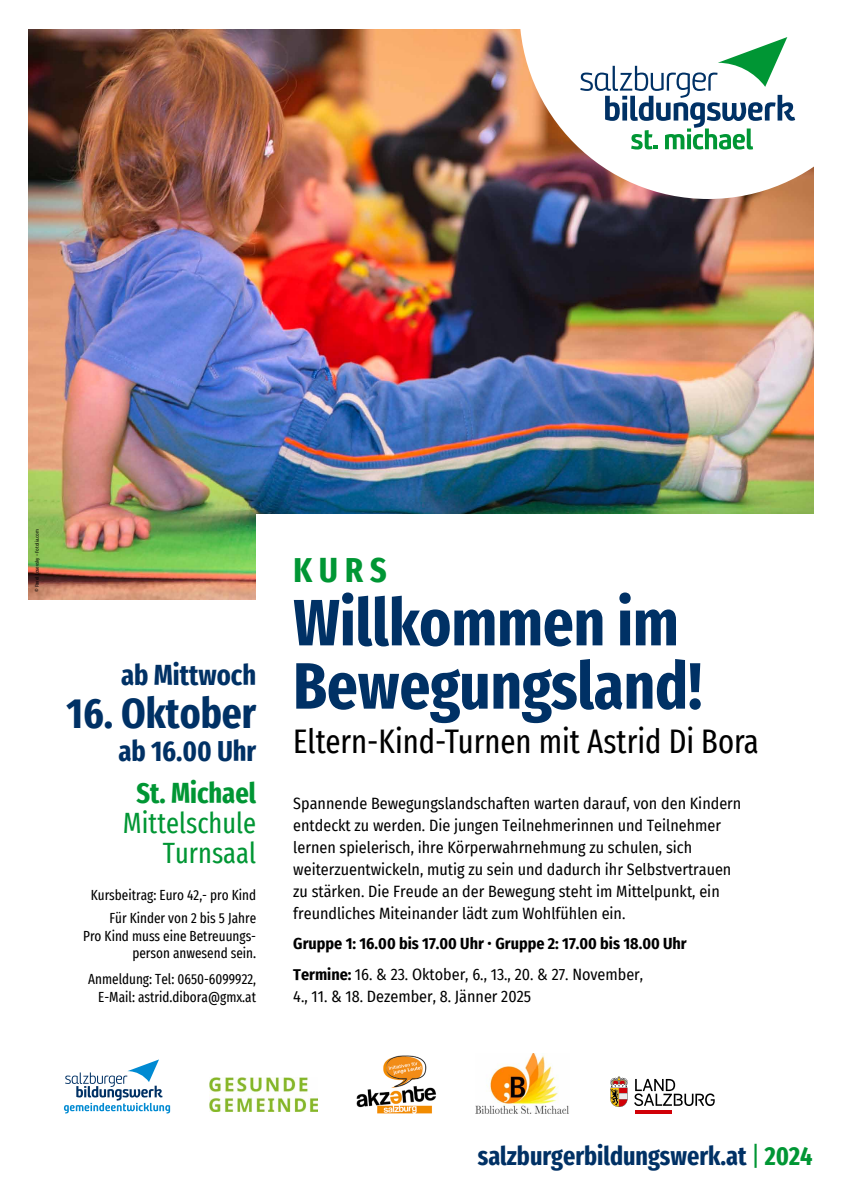
<style>
.page{position:relative;width:842px;height:1191px;background:#fff}
.page>*{position:absolute;margin:0;border:0;box-sizing:border-box;transform-origin:0 0}
.t1{font:700 extra-condensed 65.5px/63.3px "Fira Sans";color:#003165}
.t2{font:700 extra-condensed 42.5px "Fira Sans";color:#003165}
.t3{font:700 extra-condensed 34.7px "Fira Sans";color:#009634}
.t4{font:extra-condensed 33.3px "Fira Sans";color:#000}
.t5{font:700 extra-condensed 28.7px "Fira Sans";color:#003165}
.t6{font:extra-condensed 28.7px/30px "Fira Sans";color:#009634;text-align:right}
.t7{font:700 extra-condensed 28.7px "Fira Sans";color:#009634}
.t8{font:700 extra-condensed 26.1px "Fira Sans";color:#003165}
.t9{font:16px/22px "Fira Sans Condensed";color:#000}
.t10{font:700 16px/30.5px "Fira Sans Condensed";color:#000}
.t11{font:extra-condensed 14.3px/17.5px "Fira Sans";color:#000;text-align:right}
.t12{font:5px "Fira Sans Condensed";color:#000}
.s1{font-weight:400}
.s2{font-weight:400;color:#009634}
.s3{color:#009634}
</style>
<div class="page">
<img style="left:28px;top:29px;width:785px;height:570px">
<svg style="left:519px;top:29px;width:295px;height:170px"></svg>
<div style="left:256px;top:514px;width:586px;height:110px;background:#fff"></div>
<svg style="left:580px;top:37px;width:215px;height:112px"></svg>
<svg style="left:64px;top:1059px;width:106px;height:54px"></svg>
<img style="left:209px;top:1077px;width:108px;height:34px">
<img style="left:356px;top:1055px;width:80px;height:58px">
<img style="left:475px;top:1053px;width:94px;height:60px">
<svg style="left:610px;top:1076px;width:18px;height:31px"></svg>
<hr style="left:635px;top:1110px;width:37px;height:3px;background:#d10007">
<svg style="left:634px;top:1079px;width:81px;height:27px"></svg>
<p class="t12" style="left:33px;top:592px;width:65px;rotate:-90deg">© Pavel Losevsky – Fotolia.com</p>
<h3 class="t5" style="left:121px;top:651px;width:137px">ab Mittwoch</h3>
<h2 class="t2" style="left:66px;top:678px;width:191px">16. Oktober</h2>
<h3 class="t5" style="left:118px;top:727px;width:139px">ab 16.00 Uhr</h3>
<h3 class="t7" style="left:136px;top:769px;width:121px">St. Michael</h3>
<h3 class="t6" style="left:123px;top:807px;width:135px">Mittelschule<br>Turnsaal</h3>
<p class="t11" style="left:91px;top:883px;width:167px;line-height:23.2px">Kursbeitrag: Euro 42,- pro Kind<br>Für Kinder von 2 bis 5 Jahre</p>
<p class="t11" style="left:83px;top:926px;width:174px">Pro Kind muss eine Betreuungs&shy;person anwesend sein.</p>
<p class="t11" style="left:88px;top:970px;width:169px">Anmeldung: Tel: 0650-6099922,<br>E-Mail: astrid.dibora@gmx.at</p>
<h3 class="t3" style="left:293px;top:541px;width:92px">Kurs</h3>
<h1 class="t1" style="left:293px;top:586px;width:411px">Willkommen im<br>Bewegungsland!</h1>
<h3 class="t4" style="left:293px;top:716px;width:467px">Eltern-Kind-Turnen mit Astrid Di Bora</h3>
<p class="t9" style="left:293px;top:791px;width:449px">Spannende Bewegungslandschaften warten darauf, von den Kindern entdeckt zu werden. Die jungen Teilnehmerinnen und Teilnehmer lernen spielerisch, ihre Körperwahrnehmung zu schulen, sich weiterzuentwickeln, mutig zu sein und dadurch ihr Selbstvertrauen zu stärken. Die Freude an der Bewegung steht im Mittelpunkt, ein freundliches Miteinander lädt zum Wohlfühlen ein.</p>
<p class="t10" style="left:293px;top:927px;width:395px">Gruppe 1: 16.00 bis 17.00 Uhr <span class="s1">•</span> Gruppe 2: 17.00 bis 18.00 Uhr<br>Termine: <span class="s1">16. &amp; 23. Oktober, 6., 13., 20. &amp; 27. November,</span></p>
<p class="t9" style="left:293px;top:984px;width:239px">4., 11. &amp; 18. Dezember, 8. Jänner 2025</p>
<h3 class="t8" style="left:478px;top:1134px;width:336px">salzburgerbildungswerk.at <span class="s2">|</span> <span class="s3">2024</span></h3>
</div>
